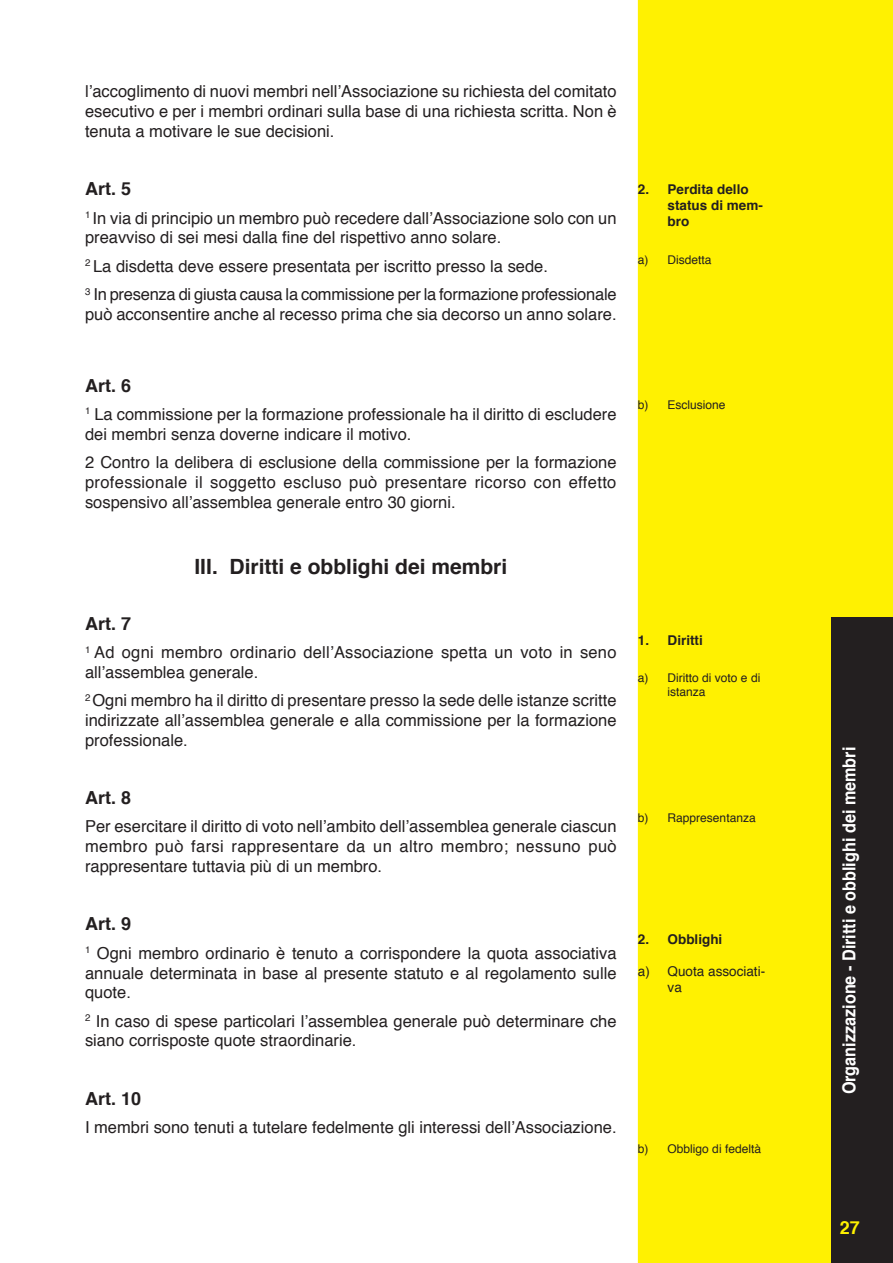
<style>
.page{position:relative;width:893px;height:1263px;background:#fff}
.page>*{position:absolute;margin:0;border:0;box-sizing:border-box;transform-origin:0 0}
.t1{font:700 21px "Helvetica";color:#231f20}
.t2{font:700 18px "Helvetica";color:#fff;scale:.9 1}
.t3{font:700 18px "Helvetica";color:#231f20}
.t4{font:700 18px "Helvetica";color:#fff101}
.t5{font:16.5px/19.8px "Helvetica";color:#231f20;text-align:justify}
.t6{font:700 13.5px/16.2px "Helvetica";color:#231f20}
.t7{font:13.5px/16.2px "Helvetica";color:#231f20}
.t8{font:12px/14.4px "Helvetica";color:#231f20}
</style>
<div class="page">
<div style="left:638px;top:0;width:255px;height:1263px;background:#fff101"></div>
<div style="left:831px;top:617px;width:62px;height:646px;background:#231f20"></div>
<p class="t5" style="left:85px;top:82px;width:533px">l’accoglimento di nuovi membri nell’Associazione su richiesta del comitato esecutivo e per i membri ordinari sulla base di una richiesta scritta. Non è tenuta a motivare le sue decisioni.</p>
<p class="t3" style="left:85px;top:175px;width:48px">Art. 5</p>
<p class="t5" style="left:85px;top:208px;width:533px"><sup>1</sup> In via di principio un membro può recedere dall’Associazione solo con un preavviso di sei mesi dalla fine del rispettivo anno solare.</p>
<p class="t5" style="left:85px;top:252px;width:533px;line-height:28.2px"><sup>2</sup> La disdetta deve essere presentata per iscritto presso la sede.<br><sup>3</sup> In presenza di giusta causa la commissione per la formazione professionale</p>
<p class="t5" style="left:85px;top:305px;width:533px">può acconsentire anche al recesso prima che sia decorso un anno solare.</p>
<p class="t6" style="left:668px;top:181px;width:97px;text-indent:-30px">2. Perdita dello status di mem&shy;bro</p>
<p class="t8" style="left:638px;top:253px;width:75px">a) Disdetta</p>
<p class="t3" style="left:85px;top:371px;width:48px">Art. 6</p>
<p class="t5" style="left:85px;top:405px;width:533px"><sup>1</sup> La commissione per la formazione professionale ha il diritto di escludere dei membri senza doverne indicare il motivo.</p>
<p class="t5" style="left:85px;top:453px;width:533px">2 Contro la delibera di esclusione della commissione per la formazione professionale il soggetto escluso può presentare ricorso con effetto sospensivo all’assemblea generale entro 30 giorni.</p>
<p class="t1" style="left:194px;top:549px;width:314px">III. Diritti e obblighi dei membri</p>
<p class="t3" style="left:85px;top:609px;width:48px">Art. 7</p>
<p class="t5" style="left:85px;top:643px;width:533px"><sup>1</sup> Ad ogni membro ordinario dell’Associazione spetta un voto in seno all’assemblea generale.</p>
<p class="t5" style="left:85px;top:691px;width:533px"><sup>2</sup> Ogni membro ha il diritto di presentare presso la sede delle istanze scritte indirizzate all’assemblea generale e alla commissione per la formazione professionale.</p>
<p class="t3" style="left:85px;top:783px;width:48px">Art. 8</p>
<p class="t5" style="left:85px;top:817px;width:533px">Per esercitare il diritto di voto nell’ambito dell’assemblea generale ciascun membro può farsi rappresentare da un altro membro; nessuno può rappresentare tuttavia più di un membro.</p>
<p class="t3" style="left:85px;top:909px;width:48px">Art. 9</p>
<p class="t5" style="left:85px;top:943px;width:533px"><sup>1</sup> Ogni membro ordinario è tenuto a corrispondere la quota associativa annuale determinata in base al presente statuto e al regolamento sulle quote.</p>
<p class="t5" style="left:85px;top:1011px;width:533px"><sup>2</sup> In caso di spese particolari l’assemblea generale può determinare che siano corrisposte quote straordinarie.</p>
<p class="t3" style="left:85px;top:1084px;width:58px">Art. 10</p>
<p class="t5" style="left:85px;top:1118px;width:533px">I membri sono tenuti a tutelare fedelmente gli interessi dell’Associazione.</p>
<p class="t8" style="left:638px;top:398px;width:89px">b) Esclusione</p>
<p class="t6" style="left:638px;top:632px;width:67px">1. Diritti</p>
<p class="t8" style="left:668px;top:671px;width:94px;text-indent:-30px">a) Diritto di voto e di istanza</p>
<p class="t8" style="left:638px;top:811px;width:119px">b) Rappresentanza</p>
<p class="t6" style="left:638px;top:931px;width:86px">2. Obblighi</p>
<p class="t7" style="left:668px;top:963px;width:99px;text-indent:-30px">a) Quota associati&shy;va</p>
<p class="t8" style="left:638px;top:1142px;width:125px">b) Obbligo di fedeltà</p>
<p class="t2" style="left:835px;top:1094px;width:388px;rotate:-90deg">Organizzazione - Diritti e obblighi dei membri</p>
<p class="t4" style="left:840px;top:1213px;width:22px">27</p>
</div>
